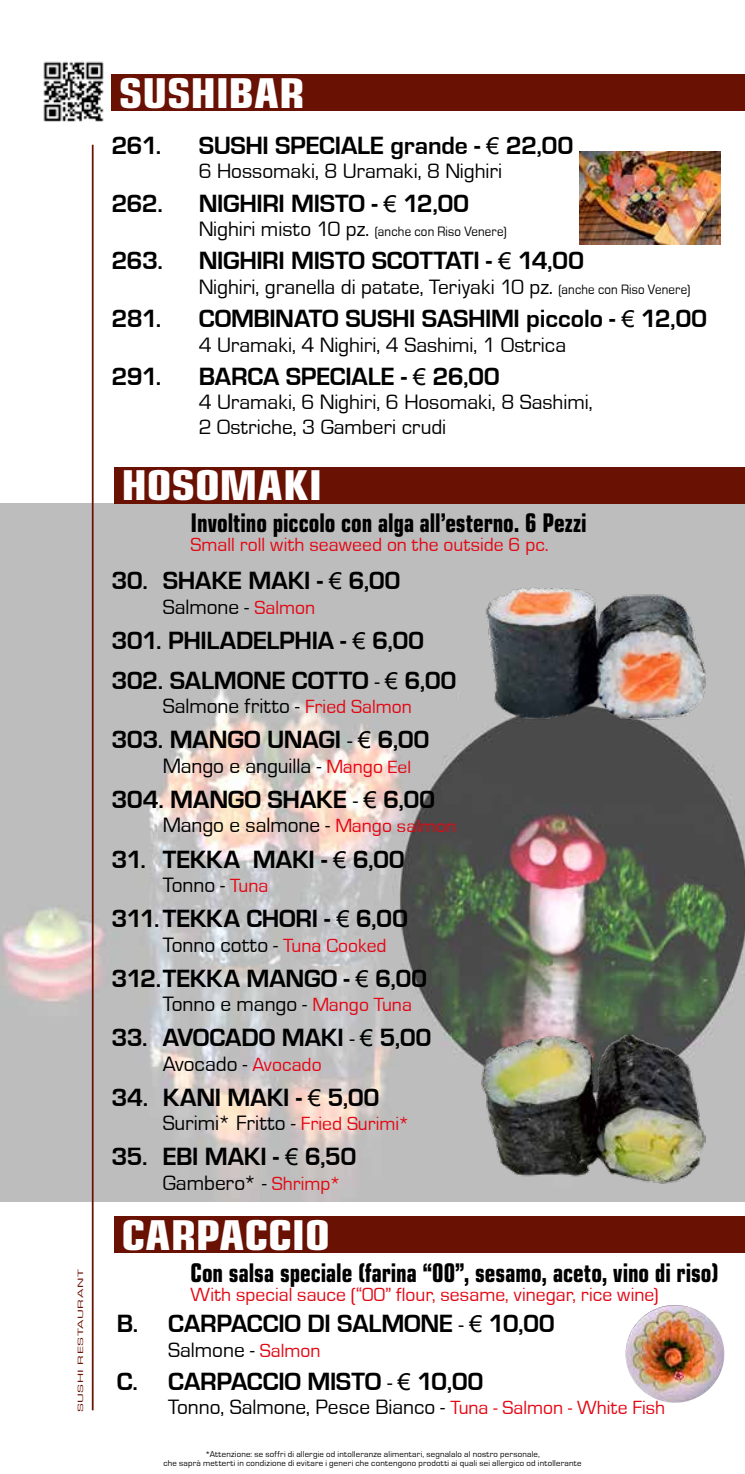
<style>
.page{position:relative;width:745px;height:1474px;background:#fff}
.page>*{position:absolute;margin:0;border:0;box-sizing:border-box;transform-origin:0 0}
.t1{font:700 condensed 41.12px "Eurostile LT Std";letter-spacing:-.005em;color:#fff;scale:1.16 1}
.t2{font:700 25.72px/40.2px "Eurostile T";letter-spacing:-.01em;color:#000}
.t3{font:700 condensed 25.72px "Eurostile LT Std";color:#000;scale:.89 1}
.t4{font:21.35px/24.5px "Eurostile T";letter-spacing:-.005em;color:#000}
.t5{font:19.6px "Eurostile T";color:#e30613}
.t6{font:14px "Eurostile T";letter-spacing:.015em;color:#000;scale:.92 1}
.t7{font:8.75px/8.8px "Eurostile T";letter-spacing:.025em;color:#000;text-align:center}
.t8{font:condensed 7.35px "Eurostile LT Std";letter-spacing:.025em;color:#691103;scale:2.25 1}
.s1{font-family:"Arial";font-weight:400;font-size:23.1px}
.s2{font-size:21.35px}
.s3{font-size:14px}
.s4{font-size:19.6px;color:#e30613}
.s5{font-weight:400;font-size:23.1px}
.s6{font-size:18.2px;color:#e30613}
</style>
<div class="page">
<img style="left:0;top:503px;width:744px;height:697px">
<hr style="left:92px;top:145px;width:1px;height:1265px;background:#691103">
<img style="left:43px;top:61px;width:61px;height:61px">
<div style="left:111px;top:74px;width:633px;height:37px;background:#691103"></div>
<div style="left:114px;top:467px;width:630px;height:36px;background:#691103"></div>
<div style="left:114px;top:1216px;width:630px;height:37px;background:#691103"></div>
<img style="left:625px;top:1304px;width:98px;height:98px;border-radius:49px">
<img style="left:579px;top:151px;width:141px;height:94px">
<img style="left:480px;top:1033px;width:225px;height:151px">
<img style="left:438px;top:552px;width:282px;height:204px">
<p class="t8" style="left:76px;top:1411px;width:65px;rotate:-90deg">SUSHI RESTAURANT</p>
<h1 class="t1" style="left:119px;top:68px;width:162px">SUSHIBAR</h1>
<p class="t2" style="left:111px;top:126px;width:51px">261.</p>
<p class="t2" style="left:199px;top:126px;width:376px">SUSHI SPECIALE grande - <span class="s1">€</span> 22,00</p>
<p class="t4" style="left:199px;top:159px;width:305px">6 Hossomaki, 8 Uramaki, 8 Nighiri</p>
<p class="t2" style="left:111px;top:183px;width:53px">262.</p>
<p class="t2" style="left:199px;top:183px;width:272px">NIGHIRI MISTO - <span class="s1">€</span> 12,00</p>
<p class="t6" style="left:199px;top:224px;width:336px"><span class="s2">Nighiri misto 10 pz.</span> (anche con Riso Venere)</p>
<p class="t2" style="left:111px;top:241px;width:53px">263.</p>
<p class="t2" style="left:199px;top:241px;width:386px">NIGHIRI MISTO SCOTTATI - <span class="s1">€</span> 14,00</p>
<p class="t4" style="left:199px;top:275px;width:492px">Nighiri, granella di patate, Teriyaki 10 pz. <span class="s3">(anche con Riso Venere)</span></p>
<p class="t2" style="left:111px;top:299px;width:51px">281.</p>
<p class="t2" style="left:199px;top:299px;width:509px">COMBINATO SUSHI SASHIMI piccolo - <span class="s1">€</span> 12,00</p>
<p class="t4" style="left:199px;top:333px;width:369px">4 Uramaki, 4 Nighiri, 4 Sashimi, 1 Ostrica</p>
<p class="t2" style="left:111px;top:357px;width:51px">291.</p>
<p class="t2" style="left:199px;top:357px;width:302px">BARCA SPECIALE - <span class="s1">€</span> 26,00</p>
<p class="t4" style="left:199px;top:390px;width:395px">4 Uramaki, 6 Nighiri, 6 Hosomaki, 8 Sashimi,<br>2 Ostriche, 3 Gamberi crudi</p>
<h1 class="t1" style="left:121px;top:461px;width:175px">HOSOMAKI</h1>
<p class="t3" style="left:190px;top:507px;width:446px">Involtino piccolo con alga all’esterno. 6 Pezzi</p>
<p class="t5" style="left:190px;top:534px;width:359px">Small roll with seaweed on the outside 6 pc.</p>
<p class="t2" style="left:111px;top:561px;width:290px">30. SHAKE MAKI - <span class="s1">€</span> 6,00</p>
<p class="t4" style="left:163px;top:595px;width:154px">Salmone - <span class="s4">Salmon</span></p>
<p class="t2" style="left:111px;top:620px;width:346px">301. PHILADELPHIA - <span class="s1">€</span> 6,00<br>302. SALMONE COTTO <span class="s5">-</span> <span class="s1">€</span> 6,00</p>
<p class="t4" style="left:163px;top:694px;width:250px">Salmone fritto - <span class="s4">Fried Salmon</span></p>
<p class="t2" style="left:111px;top:720px;width:319px">303. MANGO UNAGI <span class="s5">-</span> <span class="s1">€</span> 6,00</p>
<p class="t4" style="left:163px;top:754px;width:250px">Mango e anguilla - <span class="s4">Mango</span> <span class="s6">Eel</span></p>
<p class="t2" style="left:111px;top:779px;width:325px">304. MANGO SHAKE <span class="s5">-</span> <span class="s1">€</span> 6,00</p>
<p class="t4" style="left:163px;top:813px;width:295px">Mango e salmone - <span class="s4">Mango</span> <span class="s6">salmon</span></p>
<p class="t2" style="left:111px;top:839px;width:295px">31. TEKKA MAKI - <span class="s1">€</span> 6,00</p>
<p class="t4" style="left:163px;top:873px;width:107px">Tonno - <span class="s4">Tuna</span></p>
<p class="t2" style="left:111px;top:898px;width:298px">311.TEKKA CHORI - <span class="s1">€</span> 6,00</p>
<p class="t4" style="left:163px;top:932px;width:225px">Tonno cotto - <span class="s4">Tuna Cooked</span></p>
<p class="t2" style="left:111px;top:958px;width:317px">312.TEKKA MANGO - <span class="s1">€</span> 6,00</p>
<p class="t4" style="left:163px;top:992px;width:250px">Tonno e mango - <span class="s4">Mango Tuna</span></p>
<p class="t2" style="left:111px;top:1017px;width:321px">33. AVOCADO MAKI <span class="s5">-</span> <span class="s1">€</span> 5,00</p>
<p class="t4" style="left:163px;top:1051px;width:160px">Avocado - <span class="s4">Avocado</span></p>
<p class="t2" style="left:111px;top:1077px;width:269px">34. KANI MAKI - <span class="s1">€</span> 5,00</p>
<p class="t4" style="left:163px;top:1111px;width:248px">Surimi* Fritto - <span class="s4">Fried Surimi*</span></p>
<p class="t2" style="left:111px;top:1136px;width:246px">35. EBI MAKI - <span class="s1">€</span> 6,50</p>
<p class="t4" style="left:163px;top:1170px;width:180px">Gambero* - <span class="s4">Shrimp*</span></p>
<h1 class="t1" style="left:121px;top:1210px;width:181px">CARPACCIO</h1>
<p class="t3" style="left:190px;top:1256px;width:594px">Con salsa speciale (farina “00”, sesamo, aceto, vino di riso)</p>
<p class="t5" style="left:190px;top:1283px;width:469px">With special sauce (“00” flour, sesame, vinegar, rice wine)</p>
<p class="t2" style="left:117px;top:1303px;width:439px">B. CARPACCIO DI SALMONE <span class="s5">-</span> <span class="s1">€</span> 10,00</p>
<p class="t4" style="left:168px;top:1337px;width:154px">Salmone - <span class="s4">Salmon</span></p>
<p class="t2" style="left:117px;top:1361px;width:368px">C. CARPACCIO MISTO <span class="s5">-</span> <span class="s1">€</span> 10,00</p>
<p class="t4" style="left:168px;top:1395px;width:498px">Tonno, Salmone, Pesce Bianco - <span class="s4">Tuna - Salmon - White Fish</span></p>
<p class="t7" style="left:163px;top:1449px;width:419px">*Attenzione: se soffri di allergie od intolleranze alimentari, segnalalo al nostro personale,<br>che saprà metterti in condizione di evitare i generi che contengono prodotti ai quali sei allergico od intollerante</p>
</div>
